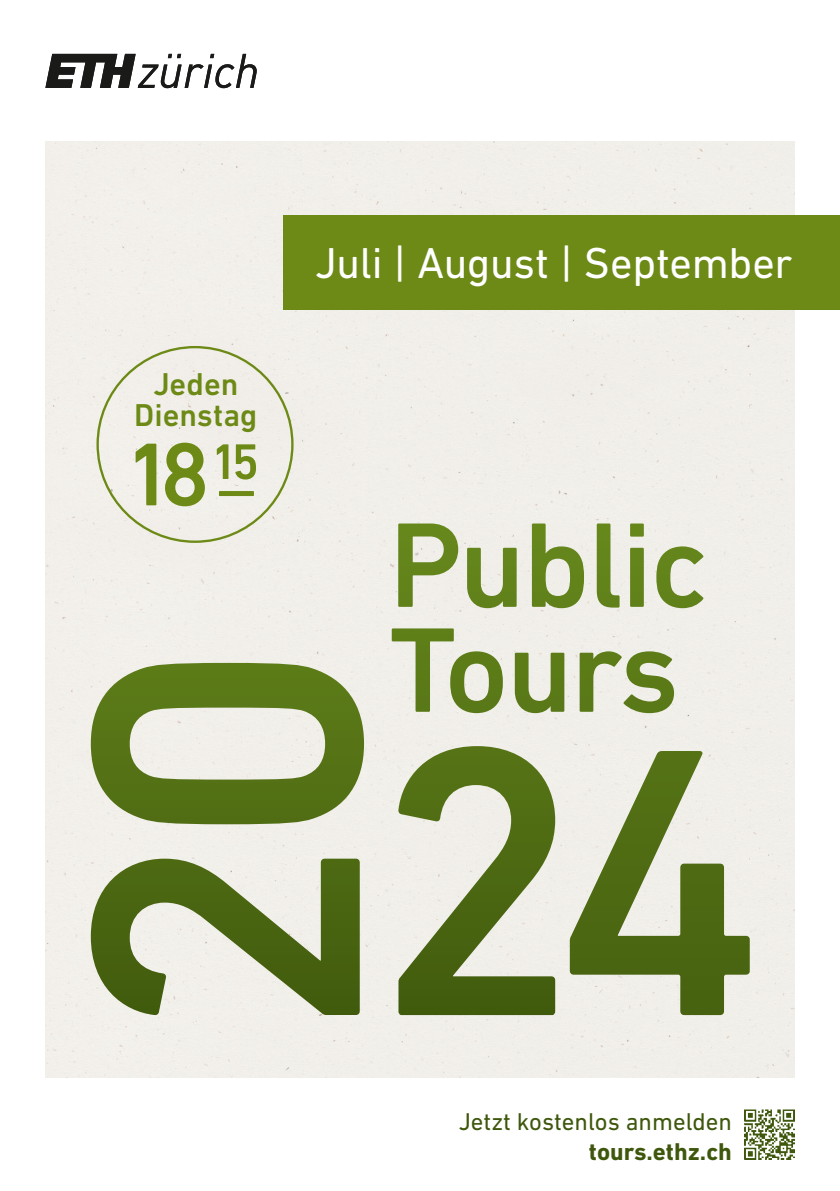
<style>
.page{position:relative;width:840px;height:1191px;background:#fff}
.page>*{position:absolute;margin:0;border:0;box-sizing:border-box;transform-origin:0 0}
.t1{font:500 90.6px "DIN Next W1 G";color:#6c8a15}
.t2{font:44px "DIN Next W1 G";letter-spacing:-.005em;color:#fff}
.t3{font:500 32.2px "DIN Next W1 G";color:#6c8a15}
.t4{font:24.8px "DIN Next W1 G";color:#3e570c}
.t5{font:700 24.8px "DIN Next W1 G";color:#3e570c}
</style>
<div class="page">
<img style="left:45px;top:142px;width:749px;height:935px">
<svg style="left:391px;top:523px;width:312px;height:190px"></svg>
<svg style="left:569px;top:751px;width:180px;height:264px"></svg>
<img style="left:744px;top:1110px;width:50px;height:49px">
<svg style="left:45px;top:54px;width:211px;height:34px"></svg>
<div style="left:283px;top:215px;width:556px;height:95px;background:#6c8a15"></div>
<div style="left:219px;top:491px;width:35px;height:5px;background:#6c8a15"></div>
<p class="t3" style="left:153px;top:366px;width:86px">Jeden</p>
<p class="t3" style="left:134px;top:396px;width:125px">Dienstag</p>
<p class="t1" style="left:124px;top:422px;width:137px">18<sup>15</sup></p>
<p class="t2" style="left:315px;top:237px;width:479px">Juli | August | September</p>
<p class="t4" style="left:458px;top:1107px;width:274px">Jetzt kostenlos anmelden</p>
<p class="t5" style="left:588px;top:1136px;width:144px">tours.ethz.ch</p>
</div>
